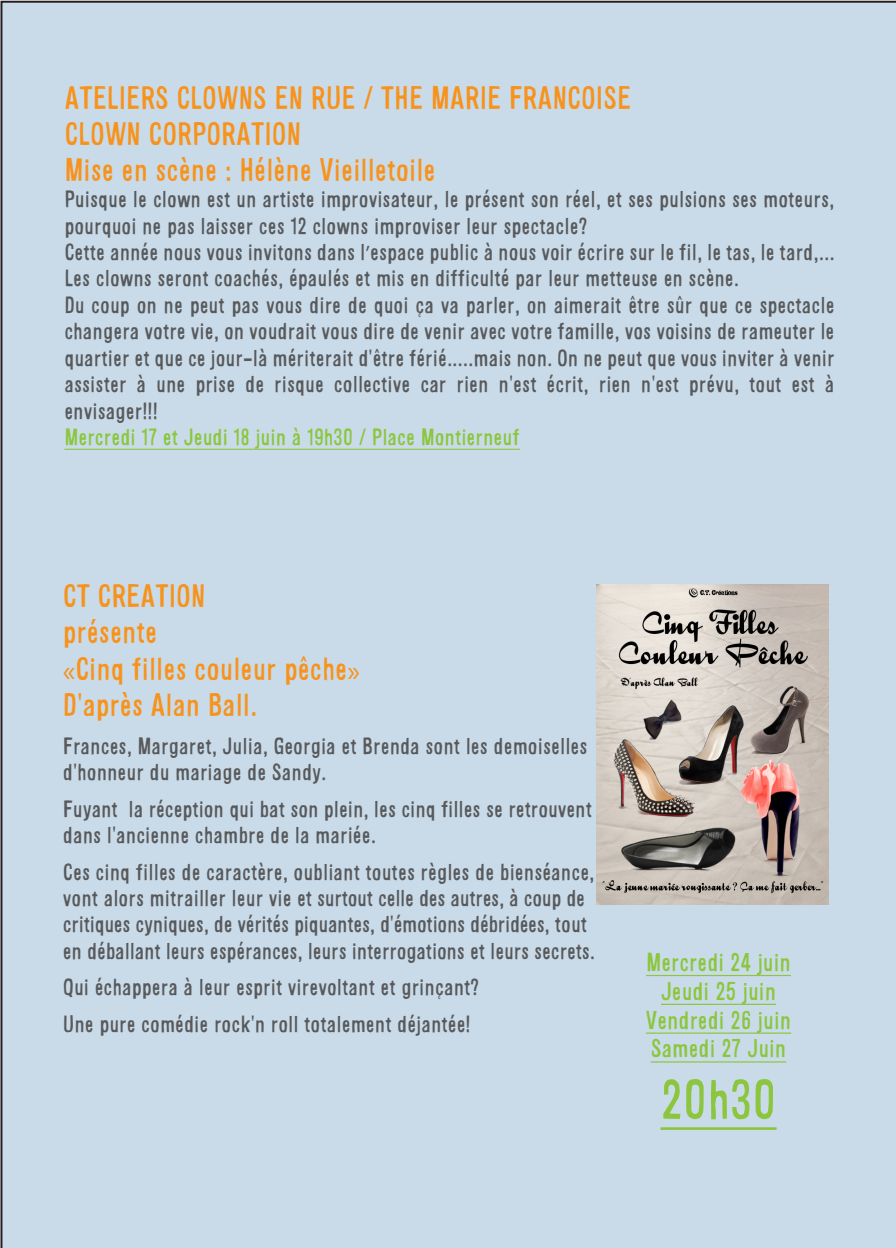
<style>
.page{position:relative;width:896px;height:1248px;background:#fff}
.page>*{position:absolute;margin:0;border:0;box-sizing:border-box;transform-origin:0 0}
.t1{font:52px "Alsina Ultrajada";color:#8bc63e}
.t2{font:30px/36px "Alsina Ultrajada";color:#f7931d}
.t3{font:24px/28.8px "Alsina Ultrajada";color:#8bc63e;text-align:center}
.t4{font:22px/26.4px "Alsina Ultrajada";color:#58595b}
.t5{font:22px "Alsina Ultrajada";color:#8bc63e}
.s1{font-family:"Myriad Pro"}
</style>
<div class="page">
<div style="left:0;top:1px;width:896px;height:1246px;background:#c9dbe9"></div>
<hr style="left:646px;top:974px;width:145px;height:2px;background:#8bc63e">
<hr style="left:661px;top:1003px;width:115px;height:1px;background:#8bc63e">
<hr style="left:646px;top:1032px;width:145px;height:1px;background:#8bc63e">
<hr style="left:651px;top:1061px;width:135px;height:1px;background:#8bc63e">
<hr style="left:660px;top:1127px;width:116px;height:2px;background:#8bc63e">
<hr style="left:64px;top:448px;width:456px;height:2px;background:#8bc63e">
<img style="left:596px;top:584px;width:232px;height:320px">
<h2 class="t2" style="left:64px;top:79px;width:568px">ATELIERS CLOWNS EN RUE / THE MARIE FRANCOISE<br>CLOWN CORPORATION<br>Mise en scène : Hélène Vieilletoile</h2>
<p class="t4" style="left:64px;top:185px;width:772px">Puisque le clown est un artiste improvisateur, le présent son réel, et ses pulsions ses moteurs, pourquoi ne pas laisser ces 12 clowns improviser leur spectacle?<br>Cette année nous vous invitons dans l<span class="s1">’</span>espace public à nous voir écrire sur le fil, le tas, le tard,...<br>Les clowns seront coachés, épaulés et mis en difficulté par leur metteuse en scène.<br>Du coup on ne peut pas vous dire de quoi ça va parler, on aimerait être sûr que ce spectacle changera votre vie, on voudrait vous dire de venir avec votre famille, vos voisins de rameuter le quartier et que ce jour-là mériterait d'être férié.....mais non. On ne peut que vous inviter à venir assister à une prise de risque collective car rien n'est écrit, rien n'est prévu, tout est à envisager!!!</p>
<p class="t5" style="left:64px;top:421px;width:457px">Mercredi 17 et Jeudi 18 juin à 19h30 / Place Montierneuf</p>
<h2 class="t2" style="left:63px;top:577px;width:299px">CT CREATION<br>présente<br><span class="s1">«</span>Cinq filles couleur pêche<span class="s1">»<br></span>D'après Alan Ball.</h2>
<p class="t4" style="left:63px;top:732px;width:526px">Frances, Margaret, Julia, Georgia et Brenda sont les demoiselles d'honneur du mariage de Sandy.</p>
<p class="t4" style="left:63px;top:795px;width:531px">Fuyant la réception qui bat son plein, les cinq filles se retrouvent dans l'ancienne chambre de la mariée.</p>
<p class="t4" style="left:63px;top:857px;width:534px">Ces cinq filles de caractère, oubliant toutes règles de bienséance, vont alors mitrailler leur vie et surtout celle des autres, à coup de critiques cyniques, de vérités piquantes, d'émotions débridées, tout en déballant leurs espérances, leurs interrogations et leurs secrets.</p>
<p class="t4" style="left:63px;top:968px;width:417px;line-height:36.4px">Qui échappera à leur esprit virevoltant et grinçant?<br>Une pure comédie rock'n roll totalement déjantée!</p>
<p class="t3" style="left:646px;top:947px;width:147px">Mercredi 24 juin<br>Jeudi 25 juin<br>Vendredi 26 juin<br>Samedi 27 Juin</p>
<h1 class="t1" style="left:660px;top:1061px;width:118px">20h30</h1>
</div>
